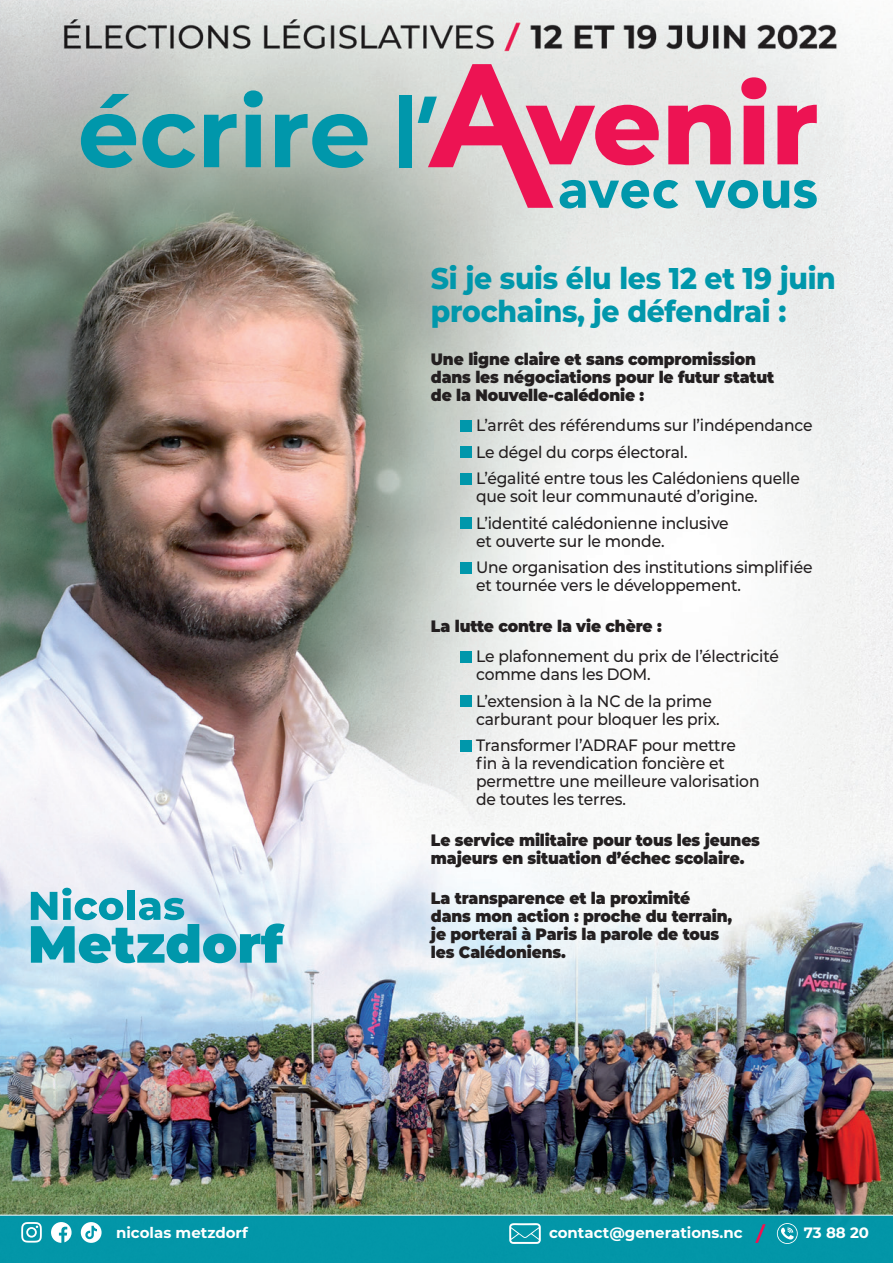
<style>
.page{position:relative;width:893px;height:1263px;background:#fff}
.page>*{position:absolute;margin:0;border:0;box-sizing:border-box;transform-origin:0 0}
.t1{font:800 30px/33px "Montserrat";letter-spacing:-.01em;color:#0097ab;scale:.94 1}
.t2{font:500 16.5px/18px "Montserrat";letter-spacing:-.01em;color:#231f20;scale:.94 1}
.t3{font:900 16.5px/18px "Montserrat";letter-spacing:-.01em;color:#231f20;scale:.94 1}
.t4{font:700 15px "Montserrat";color:#fff}
</style>
<div class="page">
<img style="left:0;top:0;width:893px;height:1215px">
<div style="left:0;top:1215px;width:893px;height:48px;background:#0097ab"></div>
<svg style="left:21px;top:1222px;width:21px;height:20px"></svg>
<svg style="left:51px;top:1222px;width:21px;height:21px"></svg>
<div style="left:81px;top:1222px;width:21px;height:21px;background:#fff;border-radius:50%"></div>
<svg style="left:85px;top:1226px;width:12px;height:13px"></svg>
<svg style="left:509px;top:1223px;width:32px;height:21px"></svg>
<svg style="left:777px;top:1223px;width:21px;height:21px"></svg>
<svg style="left:755px;top:1224px;width:11px;height:19px"></svg>
<svg style="left:81px;top:94px;width:55px;height:74px;background:#58a7ae"></svg>
<svg style="left:142px;top:114px;width:53px;height:54px;background:#54a7ad"></svg>
<svg style="left:204px;top:114px;width:33px;height:53px;background:#47a5ac"></svg>
<svg style="left:244px;top:90px;width:19px;height:77px"></svg>
<svg style="left:275px;top:114px;width:93px;height:54px;background:#4da7af"></svg>
<div style="left:400px;top:95px;width:12px;height:72px;background:#0097ab"></div>
<svg style="left:418px;top:64px;width:399px;height:144px;background:#d5a1b3"></svg>
<div style="left:461px;top:420px;width:11px;height:11px;background:#0097ab"></div>
<div style="left:461px;top:446px;width:11px;height:12px;background:#0097ab"></div>
<div style="left:461px;top:473px;width:11px;height:11px;background:#0097ab"></div>
<div style="left:461px;top:517px;width:11px;height:12px;background:#0097ab"></div>
<div style="left:461px;top:562px;width:11px;height:11px;background:#0097ab"></div>
<div style="left:461px;top:651px;width:11px;height:11px;background:#0097ab"></div>
<div style="left:461px;top:695px;width:11px;height:12px;background:#0097ab"></div>
<div style="left:461px;top:740px;width:11px;height:11px;background:#0097ab"></div>
<svg style="left:31px;top:888px;width:254px;height:75px;background:#7fc5d4"></svg>
<hr style="left:0;top:1215px;width:893px;height:1px;background:#fff">
<h1 class="t1" style="left:431px;top:260px;width:432px">Si je suis élu les 12 et 19 juin prochains, je défendrai :</h1>
<p class="t3" style="left:431px;top:349px;width:367px">Une ligne claire et sans compromission dans les négociations pour le futur statut de la Nouvelle-calédonie :</p>
<p class="t2" style="left:476px;top:412px;width:359px;line-height:26.5px">L’arrêt des référendums sur l’indépendance<br>Le dégel du corps électoral.<br>L’égalité entre tous les Calédoniens quelle</p>
<p class="t2" style="left:476px;top:483px;width:301px;line-height:26.5px">que soit leur communauté d’origine.<br>L’identité calédonienne inclusive</p>
<p class="t2" style="left:476px;top:527px;width:359px;line-height:26.5px">et ouverte sur le monde.<br>Une organisation des institutions simplifiée</p>
<p class="t2" style="left:476px;top:576px;width:283px">et tournée vers le développement.</p>
<p class="t3" style="left:431px;top:616px;width:247px">La lutte contre la vie chère :</p>
<p class="t2" style="left:476px;top:647px;width:324px">Le plafonnement du prix de l’électricité comme dans les DOM.</p>
<p class="t2" style="left:476px;top:691px;width:261px">L’extension à la NC de la prime carburant pour bloquer les prix.</p>
<p class="t2" style="left:476px;top:736px;width:303px">Transformer l’ADRAF pour mettre fin à la revendication foncière et permettre une meilleure valorisation de toutes les terres.</p>
<p class="t3" style="left:431px;top:830px;width:352px">Le service militaire pour tous les jeunes majeurs en situation d’échec scolaire.</p>
<p class="t3" style="left:431px;top:888px;width:322px">La transparence et la proximité dans mon action : proche du terrain, je porterai à Paris la parole de tous les Calédoniens.</p>
<p class="t4" style="left:116px;top:1221px;width:133px">nicolas metzdorf</p>
<p class="t4" style="left:549px;top:1221px;width:195px">contact@generations.nc</p>
<p class="t4" style="left:804px;top:1221px;width:67px">73 88 20</p>
</div>
